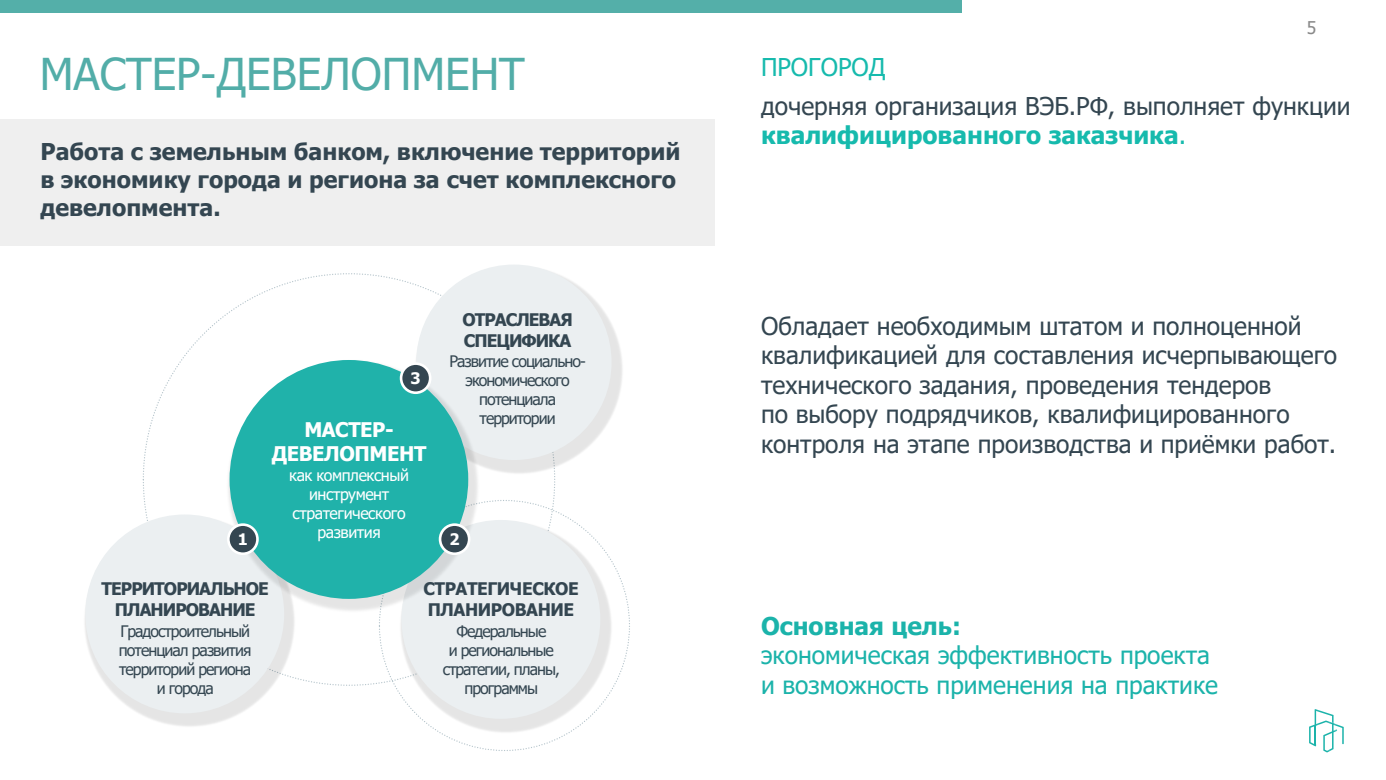
<style>
.page{position:relative;width:1386px;height:780px;background:#fff}
.page>*{position:absolute;margin:0;border:0;box-sizing:border-box;transform-origin:0 0}
.t1{font:43.75px "Tahoma";color:#52ada8}
.t2{font:24.5px/29.4px "Tahoma";color:#344651}
.t3{font:24.5px/29.4px "Tahoma";color:#1bb3aa}
.t4{font:24.5px "Tahoma";color:#16baad}
.t5{font:700 23.1px/27.7px "Tahoma";color:#344651}
.t6{font:700 20.12px/24.2px "Tahoma";letter-spacing:-.02em;color:#fff;text-align:center}
.t7{font:17.5px "Tahoma";color:#898989}
.t8{font:700 17.32px/20.8px "Tahoma";letter-spacing:-.055em;color:#344651}
.t9{font:700 17.32px/20.8px "Tahoma";letter-spacing:-.025em;color:#344651}
.t10{font:15.84px/19.1px "Tahoma";letter-spacing:-.06em;color:#344651;text-align:center}
.t11{font:15.84px/19.1px "Tahoma";letter-spacing:-.03em;color:#fff;text-align:center}
.t12{font:700 15.84px "Tahoma";color:#fff}
.s1{font-weight:700;color:#16baad}
.s2{color:#16baad}
.s3{font-weight:700}
</style>
<div class="page">
<svg style="left:1309px;top:709px;width:34px;height:43px"></svg>
<div style="left:0;top:119px;width:714px;height:126px;background:#efefef"></div>
<img style="left:413px;top:272px;width:209px;height:203px">
<div style="left:416px;top:264px;width:195px;height:196px;background:#ebeff1;border-radius:50%"></div>
<img style="left:85px;top:514px;width:212px;height:212px">
<div style="left:85px;top:514px;width:199px;height:199px;background:#ebeff1;border-radius:50%"></div>
<img style="left:398px;top:519px;width:215px;height:214px">
<div style="left:401px;top:519px;width:199px;height:199px;background:#ebeff1;border-radius:50%"></div>
<img style="left:224px;top:357px;width:257px;height:257px">
<div style="left:229px;top:360px;width:239px;height:238px;background:#20b2aa;border-radius:50%"></div>
<div style="left:440px;top:524px;width:29px;height:29px;background:#344651;border-radius:50%"></div>
<div style="left:438px;top:523px;width:32px;height:32px;border:3px solid #fff;border-radius:50%"></div>
<div style="left:401px;top:363px;width:29px;height:29px;background:#344651;border-radius:50%"></div>
<div style="left:400px;top:362px;width:31px;height:32px;border:3px solid #fff;border-radius:50%"></div>
<div style="left:228px;top:524px;width:29px;height:29px;background:#344651;border-radius:50%"></div>
<div style="left:227px;top:523px;width:32px;height:32px;border:3px solid #fff;border-radius:50%"></div>
<div style="left:0;top:0;width:961px;height:12px;background:#54afa9"></div>
<p class="t7" style="left:1306px;top:16px;width:11px">5</p>
<h2 class="t1" style="left:40px;top:44px;width:486px">МАСТЕР-ДЕВЕЛОПМЕНТ</h2>
<p class="t4" style="left:761px;top:51px;width:126px">ПРОГОРОД</p>
<p class="t2" style="left:761px;top:92px;width:591px">дочерняя организация ВЭБ.РФ, выполняет функции <span class="s1">квалифицированного заказчика</span><span class="s2">.</span></p>
<p class="t5" style="left:40px;top:139px;width:641px">Работа с земельным банком, включение территорий в экономику города и региона за счет комплексного девелопмента.</p>
<p class="t12" style="left:238px;top:528px;width:12px">1</p>
<p class="t12" style="left:410px;top:367px;width:12px">3</p>
<p class="t6" style="left:272px;top:417px;width:156px">МАСТЕР-<br>ДЕВЕЛОПМЕНТ</p>
<p class="t11" style="left:289px;top:466px;width:121px">как комплексный инструмент стратегического развития</p>
<p class="t8" style="left:462px;top:310px;width:112px">ОТРАСЛЕВАЯ<br>СПЕЦИФИКА</p>
<p class="t10" style="left:449px;top:352px;width:138px">Развитие социально&shy;экономического потенциала территории</p>
<p class="t12" style="left:449px;top:528px;width:12px">2</p>
<p class="t8" style="left:101px;top:579px;width:169px;text-align:center">ТЕРРИТОРИАЛЬНОЕ<br>ПЛАНИРОВАНИЕ</p>
<p class="t10" style="left:119px;top:622px;width:134px">Градостроительный потенциал развития территорий региона и города</p>
<p class="t9" style="left:423px;top:579px;width:157px">СТРАТЕГИЧЕСКОЕ<br>ПЛАНИРОВАНИЕ</p>
<p class="t10" style="left:442px;top:622px;width:119px">Федеральные<br>и региональные стратегии, планы, программы</p>
<p class="t2" style="left:761px;top:312px;width:577px">Обладает необходимым штатом и полноценной квалификацией для составления исчерпывающего технического задания, проведения тендеров<br>по выбору подрядчиков, квалифицированного контроля на этапе производства и приёмки работ.</p>
<p class="t3" style="left:761px;top:612px;width:458px"><span class="s3">Основная цель:<br></span>экономическая эффективность проекта и возможность применения на практике</p>
</div>
